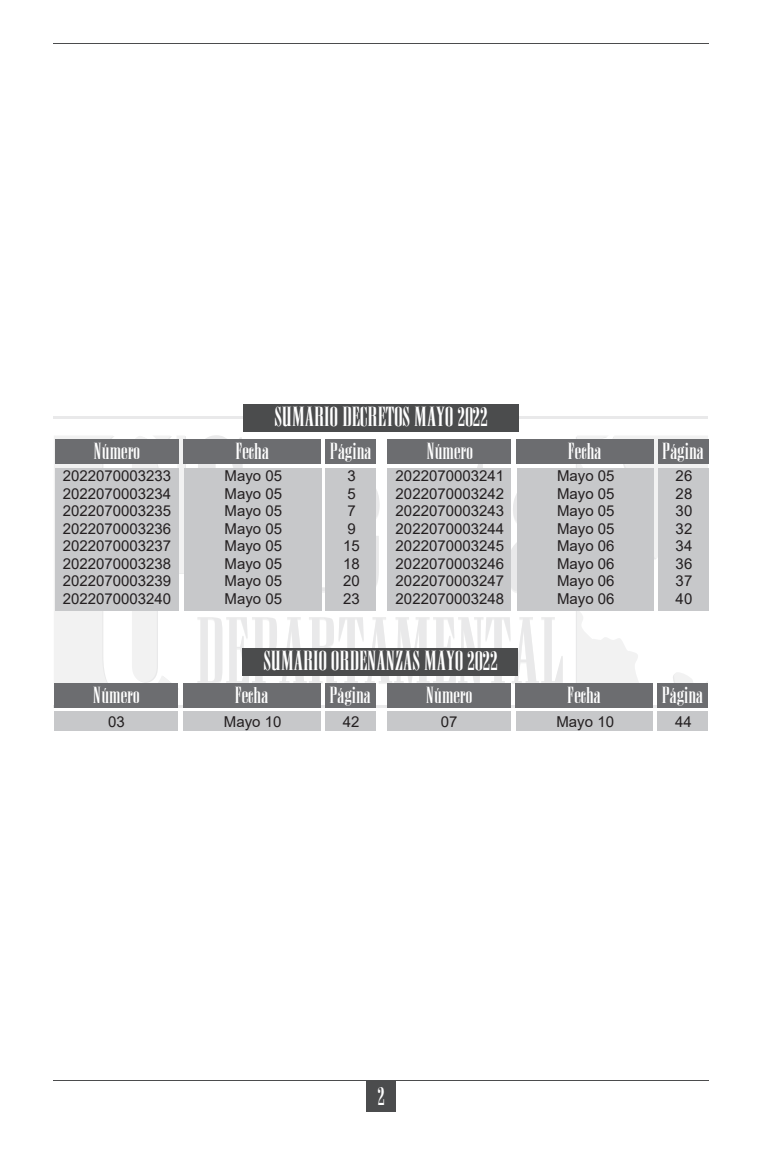
<style>
.page{position:relative;width:762px;height:1159px;background:#fff}
.page>*{position:absolute;margin:0;border:0;box-sizing:border-box;transform-origin:0 0}
.t1{font:23.75px "Anatevka";color:#fff}
.t2{font:22.5px "Anatevka";color:#fff}
.t3{font:20px "Anatevka";color:#fff}
.t4{font:15px/17.5px "Arial";color:#231f20;text-align:justify}
</style>
<div class="page">
<svg style="left:198px;top:435px;width:45px;height:32px"></svg>
<svg style="left:321px;top:481px;width:5px;height:113px"></svg>
<svg style="left:376px;top:489px;width:3px;height:97px"></svg>
<svg style="left:511px;top:494px;width:6px;height:99px"></svg>
<svg style="left:197px;top:617px;width:366px;height:67px"></svg>
<hr style="left:54px;top:705px;width:654px;height:2px;background:#4b4c4d">
<hr style="left:54px;top:416px;width:654px;height:2px;background:#4b4c4d">
<svg style="left:132px;top:436px;width:54px;height:253px"></svg>
<svg style="left:54px;top:436px;width:61px;height:247px"></svg>
<svg style="left:576px;top:436px;width:132px;height:141px"></svg>
<svg style="left:673px;top:672px;width:35px;height:11px"></svg>
<svg style="left:576px;top:610px;width:66px;height:73px"></svg>
<div style="left:366px;top:1080px;width:30px;height:31px;background:#4b4c4d"></div>
<hr style="left:53px;top:1080px;width:656px;height:1px;background:#4b4c4d">
<hr style="left:53px;top:43px;width:656px;height:1px;background:#4b4c4d">
<div style="left:55px;top:439px;width:123px;height:25px;background:#6c6d70"></div>
<div style="left:183px;top:439px;width:138px;height:25px;background:#6c6d70"></div>
<div style="left:326px;top:439px;width:50px;height:25px;background:#6c6d70"></div>
<div style="left:55px;top:467px;width:123px;height:143px;background:#c7c8ca"></div>
<div style="left:184px;top:467px;width:137px;height:143px;background:#c7c8ca"></div>
<div style="left:326px;top:467px;width:50px;height:143px;background:#c7c8ca"></div>
<div style="left:243px;top:404px;width:275px;height:27px;background:#4b4c4d"></div>
<div style="left:388px;top:439px;width:123px;height:25px;background:#6c6d70"></div>
<div style="left:516px;top:439px;width:137px;height:25px;background:#6c6d70"></div>
<div style="left:658px;top:439px;width:50px;height:25px;background:#6c6d70"></div>
<div style="left:388px;top:467px;width:123px;height:143px;background:#c7c8ca"></div>
<div style="left:517px;top:467px;width:136px;height:143px;background:#c7c8ca"></div>
<div style="left:658px;top:467px;width:50px;height:143px;background:#c7c8ca"></div>
<div style="left:54px;top:683px;width:124px;height:25px;background:#6c6d70"></div>
<div style="left:183px;top:683px;width:137px;height:25px;background:#6c6d70"></div>
<div style="left:325px;top:683px;width:50px;height:25px;background:#6c6d70"></div>
<div style="left:54px;top:712px;width:124px;height:19px;background:#c7c8ca"></div>
<div style="left:183px;top:712px;width:137px;height:19px;background:#c7c8ca"></div>
<div style="left:325px;top:712px;width:50px;height:19px;background:#c7c8ca"></div>
<div style="left:243px;top:648px;width:275px;height:28px;background:#4b4c4d"></div>
<div style="left:387px;top:683px;width:123px;height:25px;background:#6c6d70"></div>
<div style="left:515px;top:683px;width:138px;height:25px;background:#6c6d70"></div>
<div style="left:657px;top:683px;width:51px;height:25px;background:#6c6d70"></div>
<div style="left:387px;top:712px;width:123px;height:19px;background:#c7c8ca"></div>
<div style="left:516px;top:712px;width:137px;height:19px;background:#c7c8ca"></div>
<div style="left:657px;top:712px;width:51px;height:19px;background:#c7c8ca"></div>
<h3 class="t3" style="left:94px;top:439px;width:47px">Número</h3>
<p class="t4" style="left:63px;top:467px;width:110px">2022070003233<br>2022070003234<br>2022070003235<br>2022070003236<br>2022070003237<br>2022070003238<br>2022070003239<br>2022070003240</p>
<h3 class="t3" style="left:93px;top:683px;width:47px">Número</h3>
<p class="t4" style="left:108px;top:713px;width:18px">03</p>
<h1 class="t1" style="left:274px;top:402px;width:215px">SUMARIO DECRETOS MAYO 2022</h1>
<h3 class="t3" style="left:426px;top:439px;width:47px">Número</h3>
<p class="t4" style="left:396px;top:467px;width:110px">2022070003241<br>2022070003242<br>2022070003243<br>2022070003244<br>2022070003245<br>2022070003246<br>2022070003247<br>2022070003248</p>
<h3 class="t3" style="left:235px;top:439px;width:35px">Fecha</h3>
<p class="t4" style="left:224px;top:467px;width:59px">Mayo 05<br>Mayo 05<br>Mayo 05<br>Mayo 05<br>Mayo 05<br>Mayo 05<br>Mayo 05<br>Mayo 05</p>
<h3 class="t3" style="left:330px;top:439px;width:43px">Página</h3>
<p class="t4" style="left:343px;top:467px;width:18px;text-align:left">3<br>5<br>7<br>9<br>15<br>18<br>20<br>23</p>
<h1 class="t1" style="left:263px;top:646px;width:236px">SUMARIO ORDENANZAS MAYO 2022</h1>
<h3 class="t3" style="left:426px;top:683px;width:47px">Número</h3>
<p class="t4" style="left:441px;top:713px;width:18px">07</p>
<h3 class="t3" style="left:234px;top:683px;width:35px">Fecha</h3>
<p class="t4" style="left:224px;top:713px;width:59px">Mayo 10</p>
<h3 class="t3" style="left:329px;top:683px;width:43px">Página</h3>
<p class="t4" style="left:343px;top:713px;width:18px">42</p>
<h3 class="t3" style="left:567px;top:439px;width:35px">Fecha</h3>
<p class="t4" style="left:557px;top:467px;width:59px">Mayo 05<br>Mayo 05<br>Mayo 05<br>Mayo 05<br>Mayo 06<br>Mayo 06<br>Mayo 06<br>Mayo 06</p>
<h3 class="t3" style="left:567px;top:683px;width:35px">Fecha</h3>
<p class="t4" style="left:556px;top:713px;width:59px">Mayo 10</p>
<h3 class="t3" style="left:662px;top:439px;width:43px">Página</h3>
<p class="t4" style="left:675px;top:467px;width:18px">26<br>28<br>30<br>32<br>34<br>36<br>37<br>40</p>
<h3 class="t3" style="left:661px;top:683px;width:43px">Página</h3>
<p class="t4" style="left:675px;top:713px;width:18px">44</p>
<h2 class="t2" style="left:377px;top:1082px;width:9px">2</h2>
</div>
